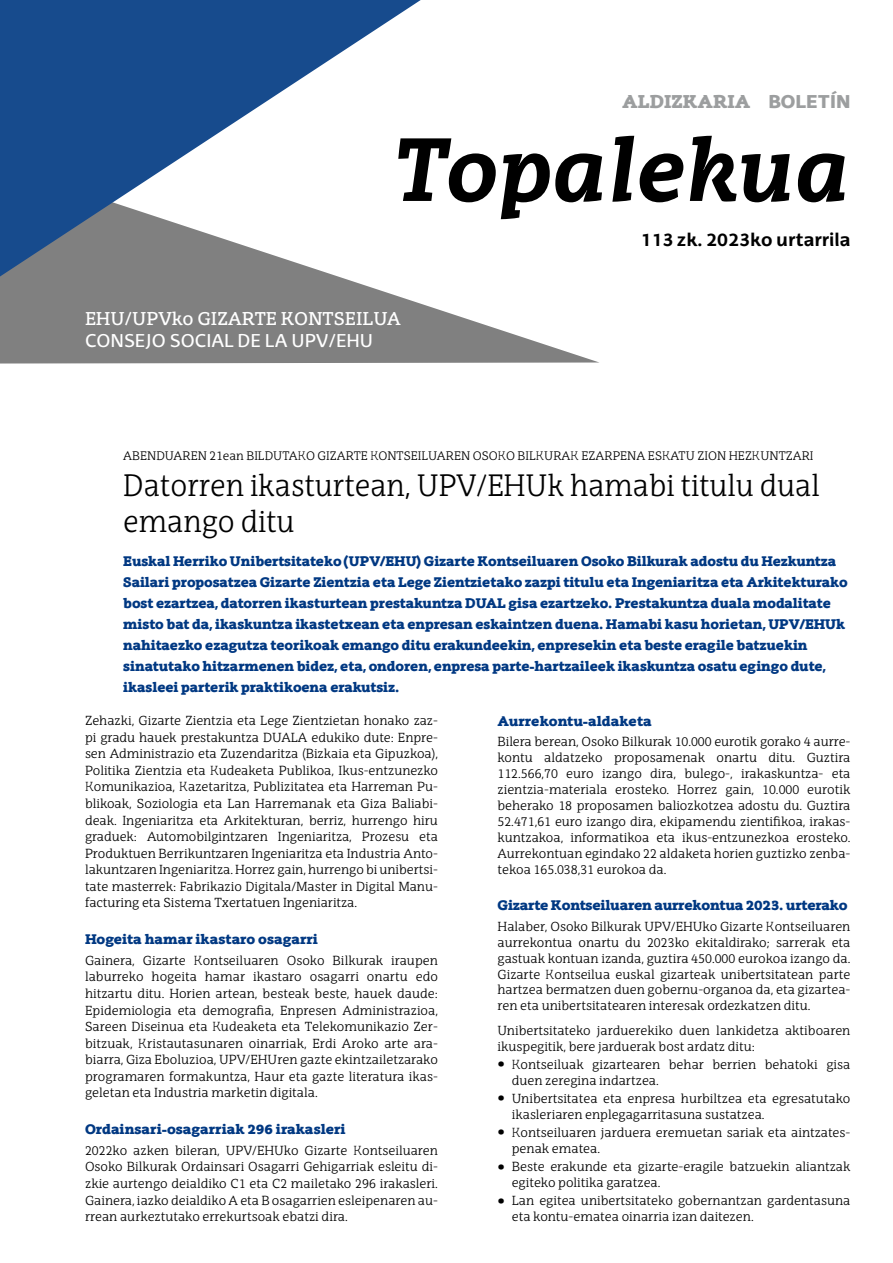
<style>
.page{position:relative;width:893px;height:1263px;background:#fff}
.page>*{position:absolute;margin:0;border:0;box-sizing:border-box;transform-origin:0 0}
.t1{font:italic 700 87px "EHU Serif";color:#000}
.t2{font:300 30px/36px "EHU Serif";color:#000;scale:.96 1}
.t3{font:18px "EHU Serif";color:#fff}
.t4{font:18px "EHU Sans";color:#fff}
.t5{font:700 18px "EHU Sans";color:#000}
.t6{font:900 18px "EHU Serif";color:#9c9e9f}
.t7{font:900 13.5px/21px "EHU Serif";letter-spacing:-.005em;color:#003882}
.t8{font:300 12.75px/16.5px "EHU Serif";color:#000}
.t9{font:300 12px "EHU Serif";color:#000}
.s1{font-family:"EHU Sans"}
.s2{font-size:12.45px}
.s3{font-size:24px}
</style>
<div class="page">
<svg style="left:0;top:276px;width:599px;height:88px;fill:#808080"></svg>
<svg style="left:0;top:0;width:421px;height:276px"></svg>
<h3 class="t6" style="left:622px;top:90px;width:230px">ALDIZKARIA <span class="s1">BOLETÍN</span></h3>
<h1 class="t1" style="left:395px;top:115px;width:457px">Topalekua</h1>
<h3 class="t3" style="left:85px;top:308px;width:317px">EHU/UPVko GIZARTE KONTSEILUA</h3>
<h3 class="t4" style="left:85px;top:330px;width:290px">CONSEJO SOCIAL DE LA UPV/EHU</h3>
<h3 class="t5" style="left:641px;top:228px;width:211px">113 zk. 2023ko urtarrila</h3>
<p class="t9" style="left:123px;top:449px;width:692px">ABENDUAREN <span class="s2">21</span>ean BILDUTAKO GIZARTE KONTSEILUAREN OSOKO BILKURAK EZARPENA ESKATU ZION HEZKUNTZARI</p>
<h2 class="t2" style="left:123px;top:467px;width:727px">Datorren ikasturtean, UPV/EHUk hamabi titulu dual emango ditu</h2>
<p class="t7" style="left:123px;top:550px;width:726px">Euskal Herriko Unibertsitateko (UPV/EHU) Gizarte Kontseiluaren Osoko Bilkurak adostu du Hezkuntza Sailari proposatzea Gizarte Zientzia eta Lege Zientzietako zazpi titulu eta Ingeniaritza eta Arkitekturako bost ezartzea, datorren ikasturtean prestakuntza DUAL gisa ezartzeko. Prestakuntza duala modalitate misto bat da, ikaskuntza ikastetxean eta enpresan eskaintzen duena. Hamabi kasu horietan, UPV/EHUk nahitaezko ezagutza teorikoak emango ditu erakundeekin, enpresekin eta beste eragile batzuekin sinatutako hitzarmenen bidez, eta, ondoren, enpresa parte-hartzaileek ikaskuntza osatu egingo dute, ikasleei parterik praktikoena erakutsiz.</p>
<p class="t8" style="left:85px;top:712px;width:354px;text-align:justify">Zehazki, Gizarte Zientzia eta Lege Zientzietan honako zaz&shy;pi gradu hauek prestakuntza DUALA edukiko dute: Enpre&shy;sen Administrazio eta Zuzendaritza (Bizkaia eta Gipuzkoa), Politika Zientzia eta Kudeaketa Publikoa, Ikus-entzunezko Komunikazioa, Kazetaritza, Publizitatea eta Harreman Pu&shy;blikoak, Soziologia eta Lan Harremanak eta Giza Baliabi&shy;deak. Ingeniaritza eta Arkitekturan, berriz, hurrengo hiru graduek: Automobilgintzaren Ingeniaritza, Prozesu eta Produktuen Berrikuntzaren Ingeniaritza eta Industria Anto&shy;lakuntzaren Ingeniaritza. Horrez gain, hurrengo bi unibertsi&shy;tate masterrek: Fabrikazio Digitala/Master in Digital Manu&shy;facturing eta Sistema Txertatuen Ingeniaritza.</p>
<p class="t7" style="left:85px;top:928px;width:234px">Hogeita hamar ikastaro osagarri</p>
<p class="t8" style="left:85px;top:952px;width:354px;text-align:justify">Gainera, Gizarte Kontseiluaren Osoko Bilkurak iraupen laburreko hogeita hamar ikastaro osagarri onartu edo hitzartu ditu. Horien artean, besteak beste, hauek daude:<br>Epidemiologia eta demografia, Enpresen Administrazioa, Sareen Diseinua eta Kudeaketa eta Telekomunikazio Zer&shy;bitzuak, Kristautasunaren oinarriak, Erdi Aroko arte ara&shy;biarra, Giza Eboluzioa, UPV/EHUren gazte ekintzailetzarako programaren formakuntza, Haur eta gazte literatura ikas&shy;geletan eta Industria marketin digitala.</p>
<p class="t7" style="left:85px;top:1118px;width:262px">Ordainsari-osagarriak 296 irakasleri</p>
<p class="t8" style="left:85px;top:1142px;width:354px;text-align:justify">2022ko azken bileran, UPV/EHUko Gizarte Kontseiluaren Osoko Bilkurak Ordainsari Osagarri Gehigarriak esleitu di&shy;zkie aurtengo deialdiko C1 eta C2 mailetako 296 irakasleri.<br>Gainera, iazko deialdiko A eta B osagarrien esleipenaren au&shy;rrean aurkeztutako errekurtsoak ebatzi dira.</p>
<p class="t7" style="left:497px;top:710px;width:156px">Aurrekontu-aldaketa</p>
<p class="t8" style="left:497px;top:733px;width:354px;line-height:16px;text-align:justify">Bilera berean, Osoko Bilkurak 10.000 eurotik gorako 4 aurre&shy;kontu aldatzeko proposamenak onartu ditu. Guztira 112.566,70 euro izango dira, bulego-, irakaskuntza- eta zientzia-materiala erosteko. Horrez gain, 10.000 eurotik beherako 18 proposamen baliozkotzea adostu du. Guztira 52.471,61 euro izango dira, ekipamendu zientifikoa, irakas&shy;kuntzakoa, informatikoa eta ikus-entzunezkoa erosteko.<br>Aurrekontuan egindako 22 aldaketa horien guztizko zenba&shy;tekoa 165.038,31 eurokoa da.</p>
<p class="t7" style="left:497px;top:894px;width:352px">Gizarte Kontseiluaren aurrekontua 2023. urterako</p>
<p class="t8" style="left:497px;top:918px;width:354px;line-height:16px;text-align:justify">Halaber, Osoko Bilkurak UPV/EHUko Gizarte Kontseiluaren aurrekontua onartu du 2023ko ekitaldirako; sarrerak eta gastuak kontuan izanda, guztira 450.000 eurokoa izango da.<br>Gizarte Kontseilua euskal gizarteak unibertsitatean parte hartzea bermatzen duen gobernu-organoa da, eta gizartea&shy;ren eta unibertsitatearen interesak ordezkatzen ditu.</p>
<p class="t8" style="left:497px;top:1022px;width:354px;line-height:16px">Unibertsitateko jarduerekiko duen lankidetza aktiboaren ikuspegitik, bere jarduerak bost ardatz ditu:</p>
<p class="t8" style="left:512px;top:1056px;width:340px;line-height:16px;text-indent:-14px"><span class="s3">•</span> Kontseiluak gizartearen behar berrien behatoki gisa duen zeregina indartzea.</p>
<p class="t8" style="left:512px;top:1090px;width:340px;line-height:16px;text-indent:-14px"><span class="s3">•</span> Unibertsitatea eta enpresa hurbiltzea eta egresatutako ikasleriaren enplegagarritasuna sustatzea.</p>
<p class="t8" style="left:512px;top:1124px;width:340px;line-height:16px;text-indent:-14px"><span class="s3">•</span> Kontseiluaren jarduera eremuetan sariak eta aintzates&shy;penak ematea.</p>
<p class="t8" style="left:512px;top:1158px;width:340px;line-height:16px;text-indent:-14px"><span class="s3">•</span> Beste erakunde eta gizarte-eragile batzuekin aliantzak egiteko politika garatzea.</p>
<p class="t8" style="left:512px;top:1193px;width:340px;line-height:16px;text-indent:-14px"><span class="s3">•</span> Lan egitea unibertsitateko gobernantzan gardentasuna eta kontu-ematea oinarria izan daitezen.</p>
</div>
